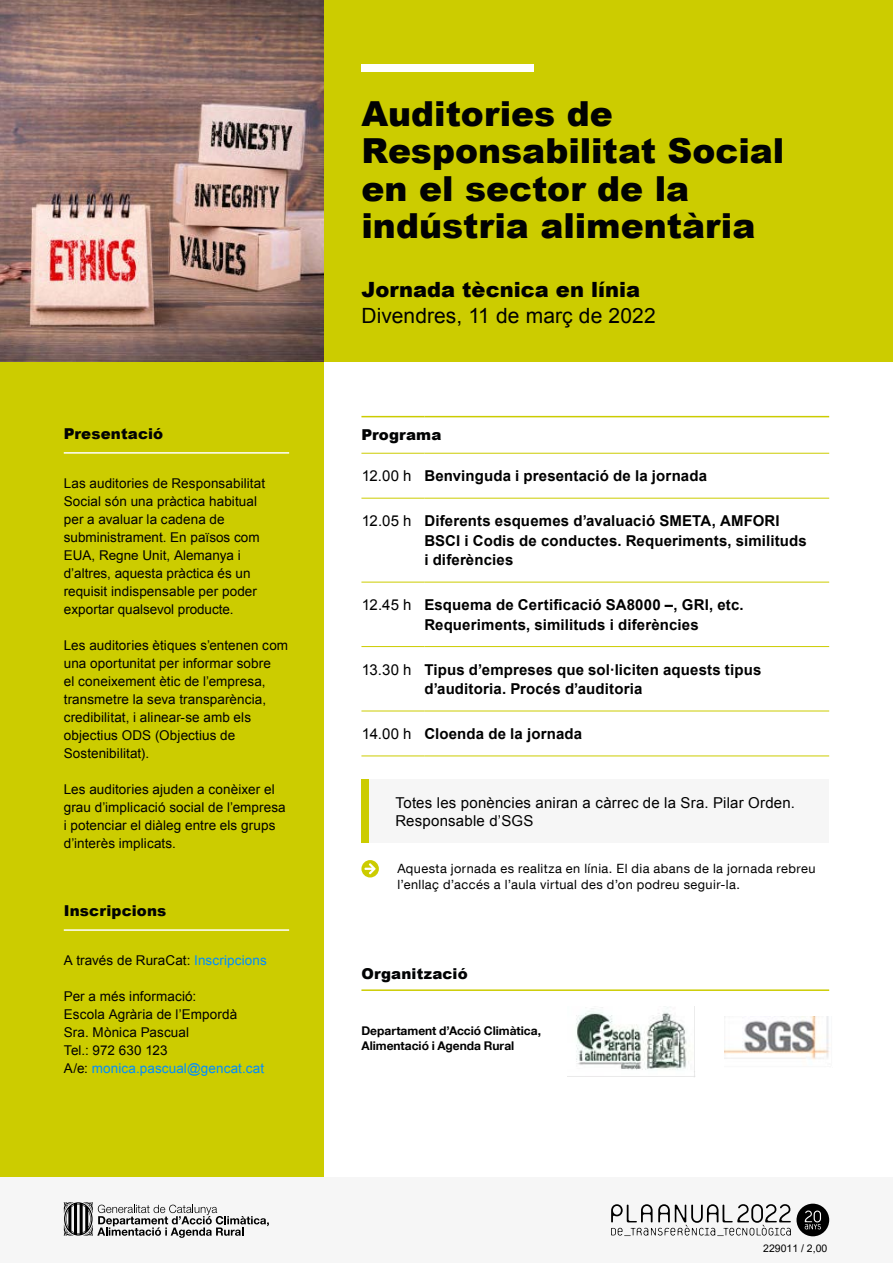
<style>
.page{position:relative;width:893px;height:1263px;background:#fff}
.page>*{position:absolute;margin:0;border:0;box-sizing:border-box;transform-origin:0 0}
.t1{font:900 34.5px/37.5px "Arial";color:#010202}
.t2{font:21px "Arial";letter-spacing:.005em;color:#000}
.t3{font:900 21px "Arial";color:#000}
._8_Auto_-_Centre{font:700 15px/19.5px "Arial";letter-spacing:.01em;color:#000}
._8_Auto_-_Centre-2{font:15px/18px "Arial";letter-spacing:.015em;color:#000}
.t4{font:900 15px "Arial";letter-spacing:.01em;color:#020304}
._8_Auto_-_Left{font:15px "Arial";letter-spacing:-.015em;color:#000}
.t5{font:13.5px/18px "Arial";letter-spacing:.005em;color:#000}
.t6{font:13.5px "Arial";letter-spacing:.005em;color:#008dff}
._8_Auto_-_Centre-3{font:12.75px/15.8px "Helvetica Neue LT Com";letter-spacing:.035em;color:#000}
._8_Auto_-_Centre-4{font:700 12px "Helvetica Neue LT Com";color:#000}
.t7{font:10.5px "Arial";color:#000}
.s1{font-style:inherit}
.s2{color:#008dff}
.s3{color:#000}
</style>
<div class="page">
<div style="left:0;top:361px;width:323px;height:817px;background:#cc0"></div>
<div style="left:323px;top:0;width:570px;height:361px;background:#cc0"></div>
<div style="left:0;top:1178px;width:893px;height:85px;background:#f6f6f6"></div>
<svg style="left:64px;top:1202px;width:205px;height:36px"></svg>
<svg style="left:611px;top:1204px;width:180px;height:32px"></svg>
<div style="left:796px;top:1204px;width:33px;height:32px;background:#000;border-radius:50%"></div>
<svg style="left:805px;top:1210px;width:16px;height:19px"></svg>
<div style="left:361px;top:64px;width:173px;height:7px;background:#fff"></div>
<hr style="left:64px;top:452px;width:225px;height:2px;background:#fff">
<hr style="left:64px;top:929px;width:225px;height:2px;background:#fff">
<hr style="left:361px;top:416px;width:63px;height:1px;background:#cc0">
<hr style="left:424px;top:416px;width:405px;height:1px;background:#cc0">
<hr style="left:361px;top:453px;width:63px;height:1px;background:#cc0">
<hr style="left:424px;top:453px;width:405px;height:1px;background:#cc0">
<hr style="left:361px;top:498px;width:63px;height:1px;background:#cc0">
<hr style="left:424px;top:498px;width:405px;height:1px;background:#cc0">
<hr style="left:361px;top:582px;width:63px;height:1px;background:#cc0">
<hr style="left:424px;top:582px;width:405px;height:1px;background:#cc0">
<hr style="left:361px;top:646px;width:63px;height:1px;background:#cc0">
<hr style="left:424px;top:646px;width:405px;height:1px;background:#cc0">
<hr style="left:361px;top:711px;width:63px;height:1px;background:#cc0">
<hr style="left:424px;top:711px;width:405px;height:1px;background:#cc0">
<hr style="left:361px;top:756px;width:63px;height:1px;background:#cc0">
<hr style="left:424px;top:756px;width:405px;height:1px;background:#cc0">
<svg style="left:361px;top:860px;width:18px;height:17px"></svg>
<hr style="left:361px;top:989px;width:468px;height:2px;background:#cc0">
<img style="left:724px;top:1016px;width:106px;height:44px">
<img style="left:568px;top:1006px;width:127px;height:71px">
<div style="left:361px;top:779px;width:468px;height:64px;background:#f6f6f6"></div>
<div style="left:361px;top:779px;width:8px;height:64px;background:#cc0"></div>
<img style="left:0;top:0;width:323px;height:361px">
<p class="t4" style="left:64px;top:422px;width:101px">Presentació</p>
<p class="t5" style="left:64px;top:475px;width:203px">Las auditories de Responsabilitat<br>Social són una pràctica habitual per a avaluar la cadena de subministrament. En països com<br>EUA, <span class="s1">Regne Unit</span>, Alemanya i d’altres, aquesta pràctica és un requisit indispensable per poder exportar qualsevol producte.</p>
<p class="t5" style="left:64px;top:637px;width:226px">Les auditories ètiques s’entenen com una oportunitat per informar sobre<br>el coneixement ètic de l’empresa, transmetre la seva transparència, credibilitat, i alinear-se amb els objectius ODS (Objectius de<br>Sostenibilitat).</p>
<p class="t5" style="left:64px;top:781px;width:224px">Les auditories ajuden a conèixer el grau d’implicació social de l’empresa i potenciar el diàleg entre els grups d’interès implicats.</p>
<p class="t4" style="left:64px;top:900px;width:104px">Inscripcions</p>
<p class="t5" style="left:64px;top:952px;width:205px">A través de RuraCat: <span class="s2">Inscripcions</span></p>
<p class="t5" style="left:64px;top:988px;width:134px">Per a més informació:</p>
<p class="t5" style="left:64px;top:1006px;width:175px">Escola Agrària de l’Empordà</p>
<p class="t5" style="left:64px;top:1024px;width:127px">Sra. Mònica Pascual</p>
<p class="t5" style="left:64px;top:1042px;width:105px">Tel.: 972 630 123</p>
<p class="t6" style="left:64px;top:1060px;width:202px"><span class="s3">A/e:</span> monica.pascual@gencat.cat</p>
<p class="t1" style="left:361px;top:94px;width:424px">Auditories de<br>Responsabilitat Social en el sector de la indústria alimentària</p>
<p class="t3" style="left:361px;top:274px;width:280px">Jornada tècnica en línia</p>
<p class="t2" style="left:361px;top:301px;width:296px">Divendres, 11 de març de 2022</p>
<p class="t4" style="left:361px;top:424px;width:82px">Programa</p>
<p class="_8_Auto_-_Left" style="left:362px;top:466px;width:51px">12.00 h</p>
<p class="_8_Auto_-_Centre" style="left:424px;top:467px;width:284px">Benvinguda i presentació de la jornada</p>
<p class="_8_Auto_-_Left" style="left:362px;top:511px;width:51px">12.05 h</p>
<p class="_8_Auto_-_Centre" style="left:424px;top:512px;width:357px">Diferents esquemes d’avaluació SMETA, AMFORI</p>
<p class="_8_Auto_-_Centre" style="left:424px;top:531px;width:384px">BSCI i Codis de conductes. Requeriments, similituds</p>
<p class="_8_Auto_-_Centre" style="left:424px;top:551px;width:90px">i diferències</p>
<p class="_8_Auto_-_Left" style="left:362px;top:595px;width:51px">12.45 h</p>
<p class="_8_Auto_-_Centre" style="left:424px;top:595px;width:321px">Esquema de Certificació SA8000 –, GRI, etc.<br>Requeriments, similituds i diferències</p>
<p class="_8_Auto_-_Left" style="left:362px;top:659px;width:51px">13.30 h</p>
<p class="_8_Auto_-_Centre" style="left:424px;top:660px;width:338px">Tipus d’empreses que sol·liciten aquests tipus d’auditoria. Procés d’auditoria</p>
<p class="_8_Auto_-_Left" style="left:362px;top:724px;width:51px">14.00 h</p>
<p class="_8_Auto_-_Centre" style="left:424px;top:724px;width:159px">Cloenda de la jornada</p>
<p class="_8_Auto_-_Centre-2" style="left:395px;top:793px;width:401px">Totes les ponències aniran a càrrec de la Sra. Pilar Orden.<br>Responsable d’SGS</p>
<p class="_8_Auto_-_Centre-3" style="left:397px;top:860px;width:420px">Aquesta jornada es realitza en línia. El dia abans de la jornada rebreu l’enllaç d’accés a l’aula virtual des d’on podreu seguir-la.</p>
<p class="t4" style="left:361px;top:962px;width:108px">Organització</p>
<p class="_8_Auto_-_Centre-4" style="left:361px;top:1023px;width:181px">Departament d’Acció Climàtica,</p>
<p class="_8_Auto_-_Centre-4" style="left:361px;top:1038px;width:154px">Alimentació i Agenda Rural</p>
<p class="t7" style="left:763px;top:1241px;width:66px">229011 / 2,00</p>
</div>
